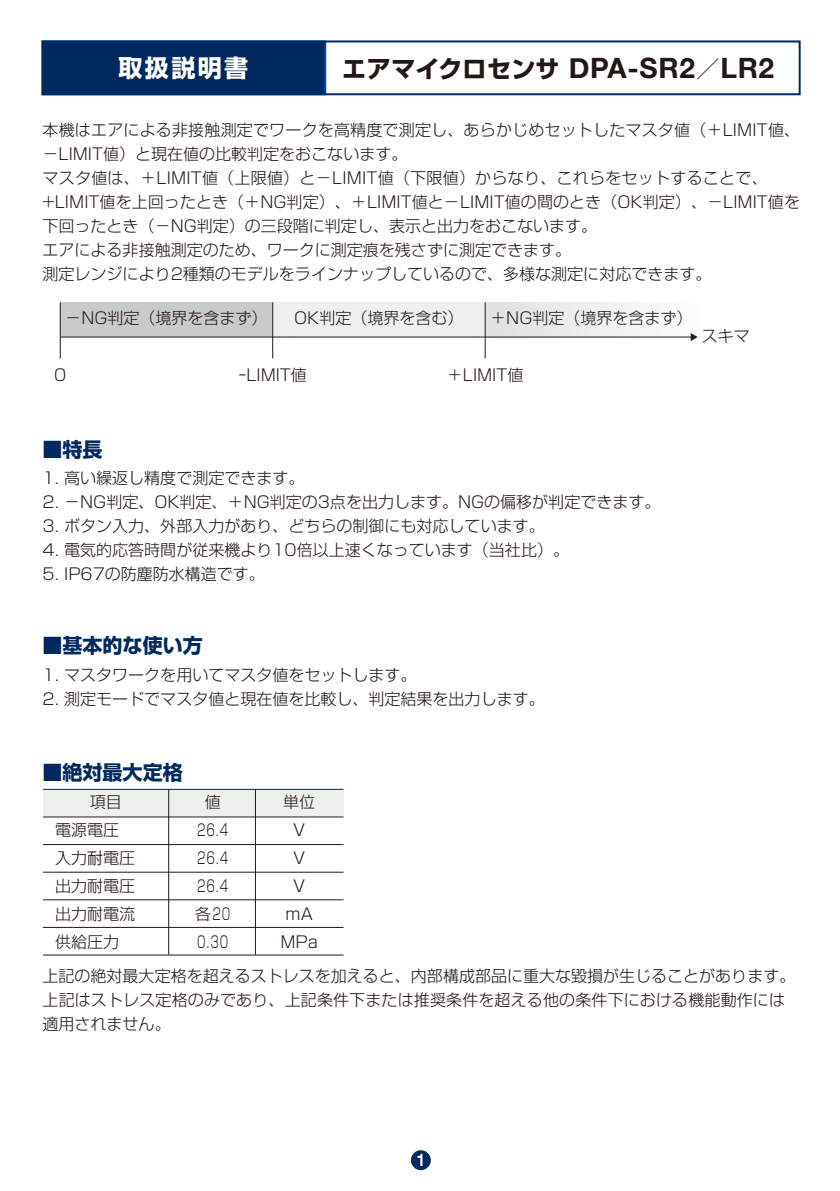
<style>
.page{position:relative;width:840px;height:1191px;background:#fff}
.page>*{position:absolute;margin:0;border:0;box-sizing:border-box;transform-origin:0 0}
.t1{font:700 24px "Shin Go Pro";letter-spacing:.005em;color:#221815}
.t2{font:700 24px "Shin Go Pro";letter-spacing:.1em;color:#fff}
.t3{font:700 20px "Shin Go Pro";color:#00295f}
.t4{font:300 16px/28px "Shin Go Pro";color:#221815}
.t5{font:300 16px/28px "Shin Go Pro";letter-spacing:.075em;color:#221815;text-align:center}
.t6{font:300 16px "Helvetica Neue";color:#fff}
.s1{font-family:"Helvetica Neue";font-size:28px}
.s2{font-family:"Koz Go Pr 6 N";font-weight:400}
</style>
<div class="page">
<svg style="left:410px;top:1150px;width:20px;height:20px"></svg>
<svg style="left:416px;top:1153px;width:6px;height:13px"></svg>
<div style="left:42px;top:40px;width:284px;height:55px;background:#00295f;border:2px solid #00479d"></div>
<div style="left:42px;top:40px;width:758px;height:55px;border:2px solid #00295f"></div>
<div style="left:60px;top:302px;width:212px;height:35px;background:#c9caca"></div>
<div style="left:485px;top:302px;width:212px;height:35px;background:linear-gradient(to right,#e0e0e0,#fdfdfd)"></div>
<div style="left:272px;top:302px;width:213px;height:35px;background:#efefef"></div>
<hr style="left:60px;top:302px;width:1px;height:56px;background:#221815">
<hr style="left:272px;top:302px;width:1px;height:56px;background:#221815">
<hr style="left:484px;top:302px;width:1px;height:56px;background:#221815">
<hr style="left:61px;top:336px;width:630px;height:1px;background:#221815">
<svg style="left:690px;top:333px;width:7px;height:8px"></svg>
<div style="left:43px;top:789px;width:300px;height:27px;background:#efefef"></div>
<hr style="left:168px;top:789px;width:1px;height:165px;background:#221815">
<hr style="left:255px;top:789px;width:1px;height:165px;background:#221815">
<hr style="left:43px;top:789px;width:300px;height:1px;background:#00295f">
<hr style="left:43px;top:816px;width:300px;height:1px;background:#221815">
<hr style="left:43px;top:844px;width:300px;height:1px;background:#221815">
<hr style="left:43px;top:872px;width:300px;height:1px;background:#221815">
<hr style="left:43px;top:899px;width:300px;height:1px;background:#221815">
<hr style="left:43px;top:927px;width:300px;height:1px;background:#221815">
<hr style="left:43px;top:954px;width:300px;height:1px;background:#221815">
<h1 class="t2" style="left:118px;top:48px;width:131px">取扱説明書</h1>
<h1 class="t1" style="left:342px;top:50px;width:433px">エアマイクロセンサ <span class="s1">DPA-SR2</span>／<span class="s1">LR2</span></h1>
<p class="t4" style="left:43px;top:116px;width:758px;line-height:24px">本機はエアによる非接触測定でワークを高精度で測定し、あらかじめセットしたマスタ値（＋LIMIT値、－LIMIT値）と現在値の比較判定をおこないます。<br>マスタ値は、＋LIMIT値（上限値）と－LIMIT値（下限値）からなり、これらをセットすることで、　　+LIMIT値を上回ったとき（＋NG判定）、＋LIMIT値と－LIMIT値の間のとき（OK判定）、－LIMIT値を下回ったとき（－NG判定）の三段階に判定し、表示と出力をおこないます。<br>エアによる非接触測定のため、ワークに測定痕を残さずに測定できます。<br>測定レンジにより2種類のモデルをラインナップしているので、多様な測定に対応できます。</p>
<p class="t4" style="left:65px;top:302px;width:204px">－NG判定（境界を含まず）</p>
<p class="t4" style="left:294px;top:302px;width:171px">OK判定（境界を含む）</p>
<p class="t4" style="left:490px;top:302px;width:204px">＋NG判定（境界を含まず）</p>
<p class="t4" style="left:701px;top:320px;width:49px">スキマ</p>
<p class="t4" style="left:54px;top:359px;width:14px">0</p>
<p class="t4" style="left:238px;top:359px;width:70px">ｰLIMIT値</p>
<p class="t4" style="left:446px;top:359px;width:78px">＋LIMIT値</p>
<p class="t3" style="left:43px;top:433px;width:61px">■特長</p>
<p class="t4" style="left:43px;top:462px;width:263px">1. 高い繰返し精度で測定できます。</p>
<p class="t4" style="left:43px;top:486px;width:619px">2. －NG判定、OK判定、＋NG判定の3点を出力します。NGの偏移が判定できます。</p>
<p class="t4" style="left:43px;top:510px;width:503px">3. ボタン入力、外部入力があり、どちらの制御にも対応しています。</p>
<p class="t4" style="left:43px;top:534px;width:527px">4. 電気的応答時間が従来機より10倍以上速くなっています（当社比）。</p>
<p class="t4" style="left:43px;top:558px;width:224px">5. IP67の防塵防水構造です。</p>
<p class="t3" style="left:43px;top:630px;width:162px">■基本的な使い方</p>
<p class="t4" style="left:43px;top:659px;width:375px">1. マスタワークを用いてマスタ値をセットします。</p>
<p class="t4" style="left:43px;top:683px;width:503px">2. 測定モードでマスタ値と現在値を比較し、判定結果を出力します。</p>
<p class="t3" style="left:43px;top:756px;width:142px">■絶対最大定格</p>
<p class="t4" style="left:55px;top:786px;width:82px;text-indent:35px">項目電源電圧入力<span class="s2">耐</span>電圧出力耐電圧出力耐電流供給圧力</p>
<p class="t5" style="left:195px;top:786px;width:37px">値<br>26.4<br>26.4<br>26.4各20<br>0.30</p>
<p class="t4" style="left:280px;top:786px;width:39px;text-align:center">単位<br>V<br>V<br>V mA<br>MPa</p>
<p class="t4" style="left:43px;top:962px;width:759px;line-height:24px">上記の絶対最大定格を超えるストレスを加えると、内部構成部品に重大な毀損が生じることがあります。上記はストレス定格のみであり、上記条件下または推奨条件を超える他の条件下における機能動作には　適用されません。</p>
<p class="t6" style="left:416px;top:1146px;width:10px">1</p>
</div>
